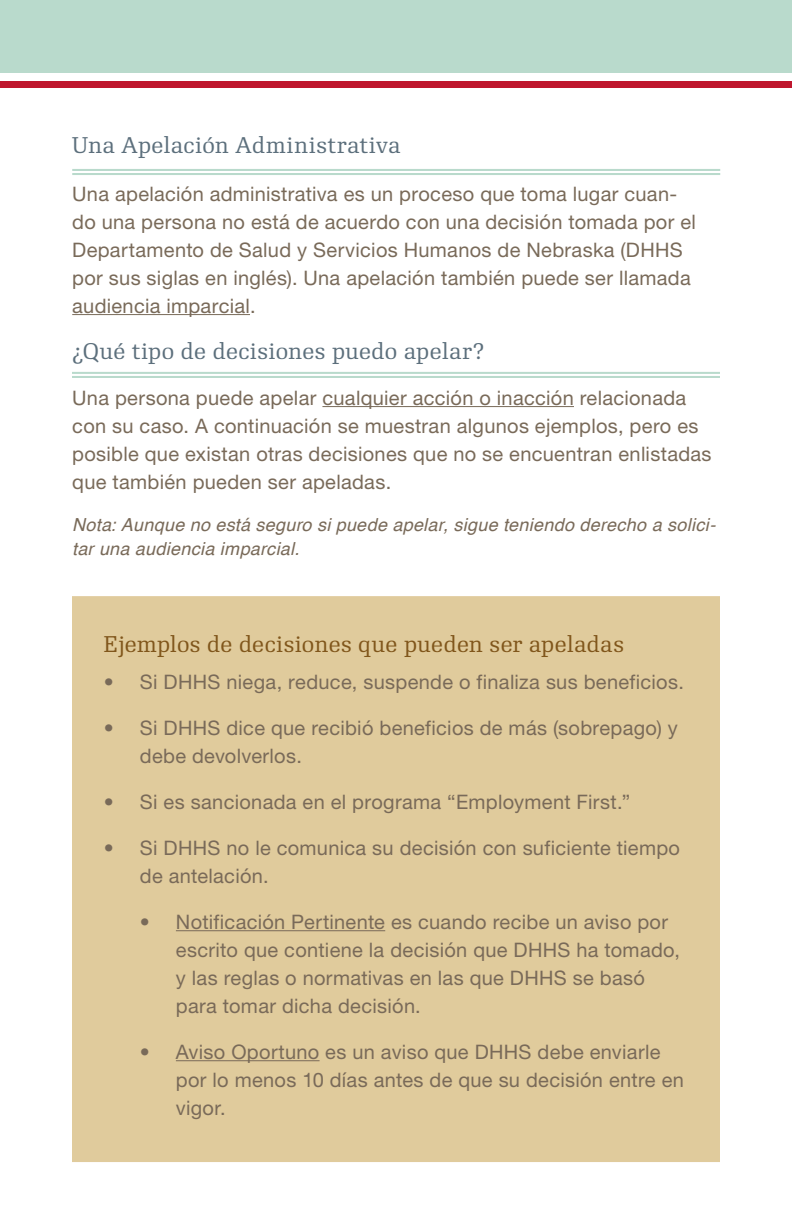
<style>
.page{position:relative;width:792px;height:1224px;background:#fff}
.page>*{position:absolute;margin:0;border:0;box-sizing:border-box;transform-origin:0 0}
.t1{font:22px "Re Public Std";letter-spacing:.025em;color:#5c6f7c}
.t2{font:22px "Re Public Std";letter-spacing:.02em;color:#80561b}
.t3{font:20px/28px "Helvetica Neue";letter-spacing:.015em;color:#796a59}
.t4{font:italic 18px/24px "Helvetica";letter-spacing:.015em;color:#796a59}
</style>
<div class="page">
<div style="left:1px;top:0;width:791px;height:73px;background:#b9dacc"></div>
<div style="left:0;top:81px;width:792px;height:7px;background:#bf162e"></div>
<hr style="left:72px;top:169px;width:648px;height:2px;background:#b9dacc">
<hr style="left:72px;top:173px;width:648px;height:2px;background:#b9dacc">
<hr style="left:72px;top:314px;width:178px;height:1px;background:#796a59">
<hr style="left:322px;top:406px;width:252px;height:1px;background:#796a59">
<div style="left:72px;top:596px;width:648px;height:566px;background:#e0cb9c"></div>
<hr style="left:176px;top:930px;width:209px;height:1px;background:#796a59">
<hr style="left:176px;top:1060px;width:144px;height:1px;background:#796a59">
<hr style="left:72px;top:372px;width:648px;height:2px;background:#b9dacc">
<hr style="left:72px;top:376px;width:648px;height:2px;background:#b9dacc">
<p class="t1" style="left:72px;top:131px;width:330px">Una Apelación Administrativa</p>
<p class="t3" style="left:72px;top:179px;width:625px">Una apelación administrativa es un proceso que toma lugar cuan&shy;do una persona no está de acuerdo con una decisión tomada por el Departamento de Salud y Servicios Humanos de Nebraska (DHHS por sus siglas en inglés). Una apelación también puede ser llamada audiencia imparcial.</p>
<p class="t1" style="left:72px;top:337px;width:413px">¿Qué tipo de decisiones puedo apelar?</p>
<p class="t3" style="left:72px;top:383px;width:641px">Una persona puede apelar cualquier acción o inacción relacionada con su caso. A continuación se muestran algunos ejemplos, pero es posible que existan otras decisiones que no se encuentran enlistadas que también pueden ser apeladas.</p>
<p class="t4" style="left:72px;top:513px;width:645px">Nota: Aunque no está seguro si puede apelar, sigue teniendo derecho a solici&shy;tar una audiencia imparcial.</p>
<p class="t2" style="left:104px;top:630px;width:522px">Ejemplos de decisiones que pueden ser apeladas</p>
<p class="t3" style="left:104px;top:667px;width:582px">• Si DHHS niega, reduce, suspende o finaliza sus beneficios.</p>
<p class="t3" style="left:140px;top:713px;width:540px;text-indent:-36px">• Si DHHS dice que recibió beneficios de más (sobrepago) y debe devolverlos.</p>
<p class="t3" style="left:104px;top:787px;width:528px">• Si es sancionada en el programa “Employment First.”</p>
<p class="t3" style="left:140px;top:833px;width:542px;text-indent:-36px">• Si DHHS no le comunica su decisión con suficiente tiempo de antelación.</p>
<p class="t3" style="left:176px;top:907px;width:506px;text-indent:-36px">• Notificación Pertinente es cuando recibe un aviso por escrito que contiene la decisión que DHHS ha tomado, y las reglas o normativas en las que DHHS se basó para tomar dicha decisión.</p>
<p class="t3" style="left:176px;top:1037px;width:510px;text-indent:-36px">• Aviso Oportuno es un aviso que DHHS debe enviarle por lo menos 10 días antes de que su decisión entre en vigor.</p>
</div>
